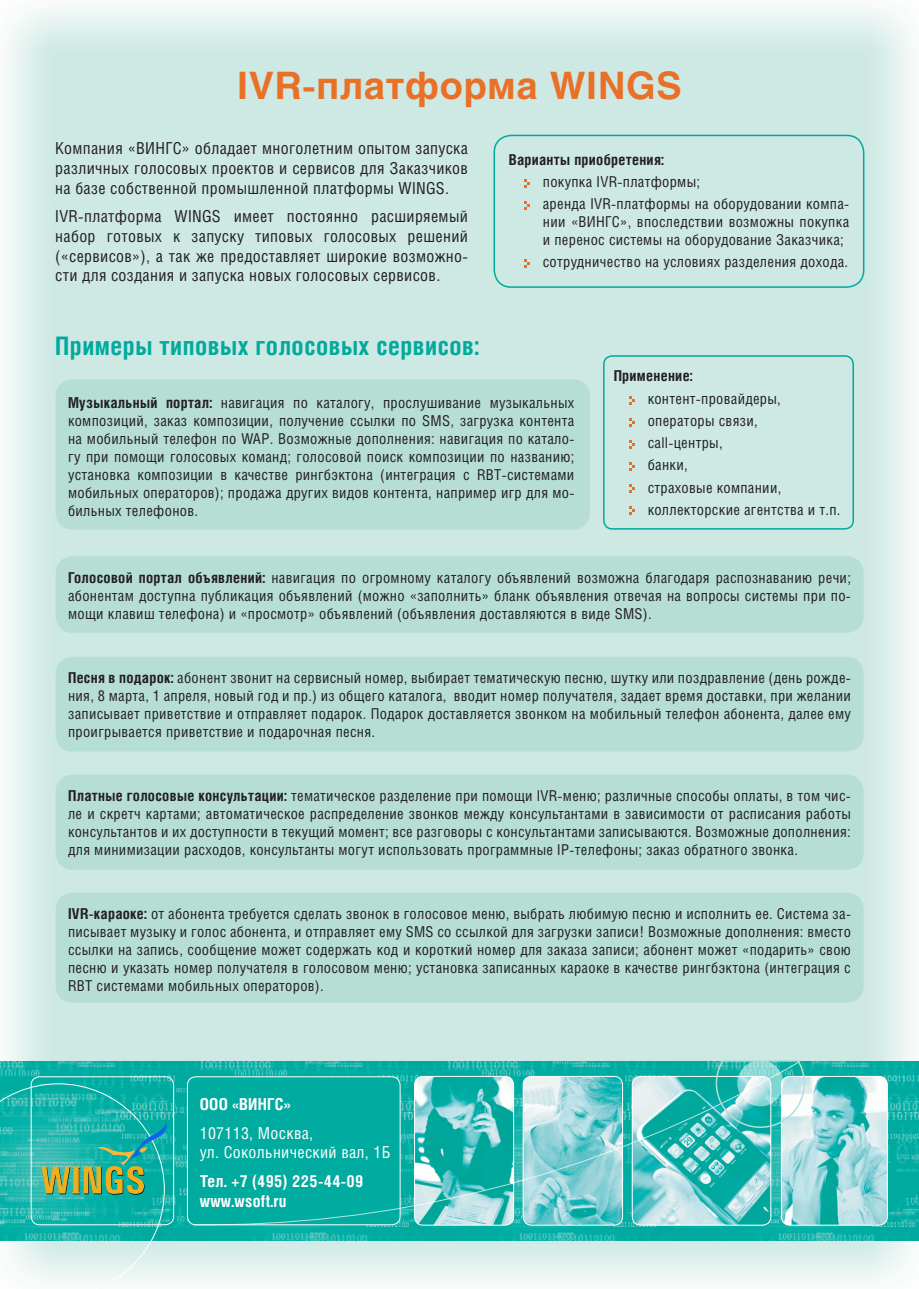
<style>
.page{position:relative;width:919px;height:1289px;background:#fff}
.page>*{position:absolute;margin:0;border:0;box-sizing:border-box;transform-origin:0 0}
.t1{font:700 37.5px "Helios";letter-spacing:.02em;color:#e97027}
.t2{font:700 25.5px "Helios Cond";letter-spacing:.02em;color:#00aa9d}
.t3{font:16.5px/19.8px "Helios Cond";letter-spacing:.02em;color:#231f20;text-align:justify}
.t4{font:700 16.5px/19.8px "Helios Cond";letter-spacing:.02em;color:#fff}
.t5{font:16.5px/19.8px "Helios Cond";letter-spacing:.02em;color:#fff}
.t6{font:15px/18px "Helios Cond";letter-spacing:.02em;color:#231f20;text-align:justify}
.t7{font:700 15px "Helios Cond";letter-spacing:.02em;color:#231f20}
.s1{font-weight:700}
</style>
<div class="page">
<img style="left:5px;top:5px;width:913px;height:1279px">
<img style="left:0;top:1061px;width:918px;height:178px">
<div style="left:56px;top:556px;width:807px;height:77px;background:#b6ded5;border-radius:17px"></div>
<div style="left:56px;top:657px;width:807px;height:94px;background:#b6ded5;border-radius:17px"></div>
<div style="left:56px;top:774px;width:807px;height:95px;background:#b6ded5;border-radius:17px"></div>
<div style="left:56px;top:892px;width:807px;height:110px;background:#b6ded5;border-radius:17px"></div>
<img style="left:800px;top:1076px;width:87px;height:149px">
<div style="left:781px;top:1075px;width:106px;height:150px;border:1px solid #fff;border-radius:9px"></div>
<div style="left:31px;top:1076px;width:143px;height:149px;border:1px solid #fff;border-radius:9px"></div>
<svg style="left:193px;top:1060px;width:607px;height:166px;background:#42bdb8"></svg>
<svg style="left:714px;top:1059px;width:91px;height:69px;background:#77cfcc"></svg>
<div style="left:493px;top:135px;width:371px;height:153px;border:2px solid #00aa9d;border-radius:17px"></div>
<div style="left:56px;top:379px;width:534px;height:150px;background:#b6ded5;border-radius:17px"></div>
<div style="left:603px;top:355px;width:250px;height:174px;border:2px solid #00aa9d;border-radius:9px"></div>
<svg style="left:0;top:1083px;width:167px;height:201px;background:#51c0b3"></svg>
<svg style="left:523px;top:179px;width:6px;height:8px"></svg>
<svg style="left:523px;top:201px;width:6px;height:9px"></svg>
<svg style="left:523px;top:259px;width:6px;height:9px"></svg>
<svg style="left:628px;top:395px;width:6px;height:9px"></svg>
<svg style="left:628px;top:418px;width:6px;height:8px"></svg>
<svg style="left:628px;top:440px;width:6px;height:9px"></svg>
<svg style="left:628px;top:462px;width:6px;height:9px"></svg>
<svg style="left:628px;top:484px;width:6px;height:9px"></svg>
<svg style="left:628px;top:506px;width:6px;height:9px"></svg>
<h1 class="t1" style="left:237px;top:64px;width:446px">IVR-платформа WINGS</h1>
<p class="t3" style="left:55px;top:138px;width:414px">Компания «ВИНГС» обладает многолетним опытом запуска различных голосовых проектов и сервисов для Заказчиков на базе собственной промышленной платформы WINGS.</p>
<p class="t3" style="left:55px;top:206px;width:414px">IVR-платформа WINGS имеет постоянно расширяемый набор готовых к запуску типовых голосовых решений («сервисов»), а так же предоставляет широкие возможно&shy;сти для создания и запуска новых голосовых сервисов.</p>
<p class="t7" style="left:508px;top:150px;width:157px">Варианты приобретения:</p>
<p class="t6" style="left:543px;top:170px;width:308px;line-height:22.2px">покупка IVR-платформы;<br>аренда IVR-платформы на оборудовании компа-</p>
<p class="t6" style="left:543px;top:213px;width:308px">нии «ВИНГС», впоследствии возможны покупка и перенос системы на оборудование Заказчика;</p>
<p class="t6" style="left:543px;top:253px;width:307px">сотрудничество на условиях разделения дохода.</p>
<h2 class="t2" style="left:55px;top:331px;width:425px">Примеры типовых голосовых сервисов:</h2>
<p class="t6" style="left:68px;top:393px;width:508px"><span class="s1">Музыкальный портал:</span> навигация по каталогу, прослушивание музыкальных композиций, заказ композиции, получение ссылки по SMS, загрузка контента на мобильный телефон по WAP. Возможные дополнения: навигация по катало&shy;гу при помощи голосовых команд; голосовой поиск композиции по названию; установка композиции в качестве рингбэктона (интеграция с RBT-системами мобильных операторов); продажа других видов контента, например игр для мо&shy;бильных телефонов.</p>
<p class="t7" style="left:613px;top:367px;width:81px">Применение:</p>
<p class="t6" style="left:647px;top:387px;width:194px;line-height:22.2px;text-align:left">контент-провайдеры, операторы связи,<br>call-центры,<br>банки,<br>страховые компании, коллекторские агентства и т.п.</p>
<p class="t6" style="left:68px;top:568px;width:784px"><span class="s1">Голосовой портал объявлений:</span> навигация по огромному каталогу объявлений возможна благодаря распознаванию речи; абонентам доступна публикация объявлений (можно «заполнить» бланк объявления отвечая на вопросы системы при по&shy;мощи клавиш телефона) и «просмотр» объявлений (объявления доставляются в виде SMS).</p>
<p class="t6" style="left:68px;top:668px;width:784px"><span class="s1">Песня в подарок:</span> абонент звонит на сервисный номер, выбирает тематическую песню, шутку или поздравление (день рожде&shy;ния, 8 марта, 1 апреля, новый год и пр.) из общего каталога, вводит номер получателя, задает время доставки, при желании записывает приветствие и отправляет подарок. Подарок доставляется звонком на мобильный телефон абонента, далее ему проигрывается приветствие и подарочная песня.</p>
<p class="t6" style="left:68px;top:786px;width:784px"><span class="s1">Платные голосовые консультации:</span> тематическое разделение при помощи IVR-меню; различные способы оплаты, в том чис&shy;ле и скретч картами; автоматическое распределение звонков между консультантами в зависимости от расписания работы консультантов и их доступности в текущий момент; все разговоры с консультантами записываются. Возможные дополнения: для минимизации расходов, консультанты могут использовать программные IP-телефоны; заказ обратного звонка.</p>
<p class="t6" style="left:68px;top:904px;width:784px"><span class="s1">IVR-караоке:</span> от абонента требуется сделать звонок в голосовое меню, выбрать любимую песню и исполнить ее. Система за&shy;писывает музыку и голос абонента, и отправляет ему SMS со ссылкой для загрузки записи! Возможные дополнения: вместо ссылки на запись, сообщение может содержать код и короткий номер для заказа записи; абонент может «подарить» свою песню и указать номер получателя в голосовом меню; установка записанных караоке в качестве рингбэктона (интеграция с RBT системами мобильных операторов).</p>
<p class="t4" style="left:200px;top:1094px;width:92px">ООО «ВИНГС»</p>
<p class="t5" style="left:200px;top:1122px;width:192px">107113, Москва,<br>ул. Сокольнический вал, 1Б</p>
<p class="t4" style="left:200px;top:1170px;width:165px">Тел. +7 (495) 225-44-09 www.wsoft.ru</p>
</div>
